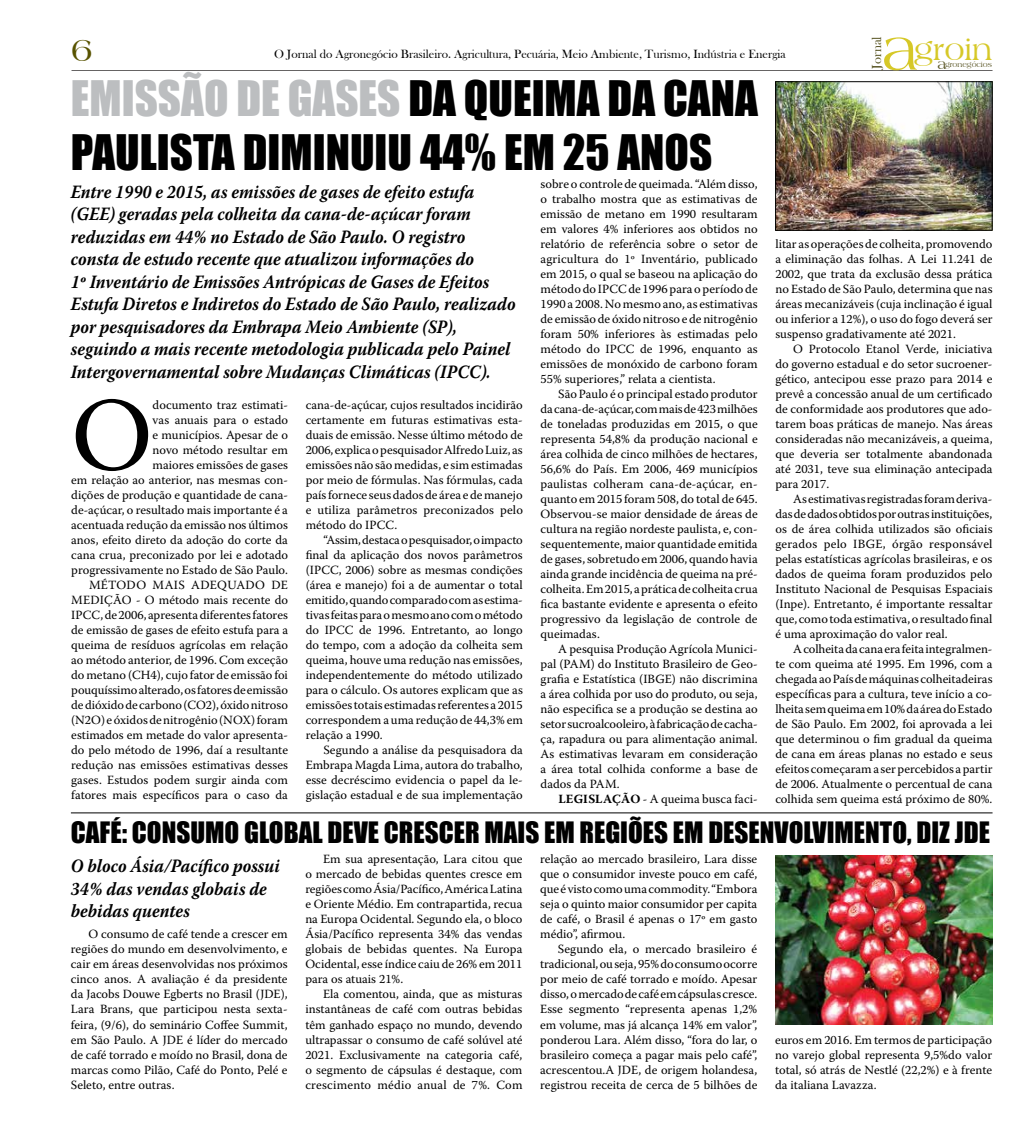
<style>
.page{position:relative;width:1028px;height:1124px;background:#fff}
.page>*{position:absolute;margin:0;border:0;box-sizing:border-box;transform-origin:0 0}
.t1{font:103.5px "Warnock Pro";color:#000}
.t2{font:44.88px/53.9px "Impact";color:#000}
.t3{font:33.75px "Americana BT";color:#585300}
.t4{font:31.25px "Americana BT";color:#d6c827}
.t5{font:27.12px "Impact";color:#000}
.t6{font:italic 700 18.75px/22.5px "Warnock Pro";color:#000;scale:.9 1}
.t7{font:13.5px "Bask Old Face";color:#585423}
.t8{font:12.5px/15px "Warnock Pro";color:#000;text-align:justify}
.t9{font:12.25px "Bask Old Face";color:#000}
.t10{font:7.62px "Americana BT";color:#585423}
.s1{color:#bcbec0}
.s2{font-size:60px}
.s3{font-size:14.62px}
.s4{font-weight:700}
</style>
<div class="page">
<hr style="left:71px;top:70px;width:921px;height:1px;background:#221f1f">
<img style="left:777px;top:83px;width:213px;height:145px">
<div style="left:775px;top:81px;width:217px;height:149px;border:1px solid #000"></div>
<hr style="left:71px;top:812px;width:921px;height:1px;background:#000">
<img style="left:775px;top:855px;width:217px;height:169px">
<h3 class="t3" style="left:71px;top:30px;width:23px">6</h3>
<p class="t9" style="left:274px;top:47px;width:513px">O Jornal do Agronegócio Brasileiro. Agricultura, Pecuária, Meio Ambiente, Turismo, Indústria e Energia</p>
<h2 class="t2" style="left:71px;top:70px;width:688px"><span class="s1">EM ISSÃO DE GASES</span> DA QUEIMA DA CANA<br>PAULISTA DIMINUIU 44% EM 25 ANOS</h2>
<p class="t7" style="left:869px;top:68px;width:34px;rotate:-90deg">Jornal</p>
<h3 class="t4" style="left:881px;top:32px;width:112px"><span class="s2">a</span>groin</h3>
<p class="t10" style="left:937px;top:60px;width:56px"><span class="s3">a</span>gronegócios</p>
<p class="t8" style="left:540px;top:176px;width:219px">sobre o controle de queimada. “Além disso, o trabalho mostra que as estimativas de emissão de metano em 1990 resultaram em valores 4% inferiores aos obtidos no relatório de referência sobre o setor de agricultura do 1º Inventário, publicado em 2015, o qual se baseou na aplicação do método do IPCC de 1996 para o período de 1990 a 2008. No mesmo ano, as estimativas de emissão de óxido nitroso e de nitrogênio foram 50% inferiores às estimadas pelo método do IPCC de 1996, enquanto as emissões de monóxido de carbono foram 55% superiores,” relata a cientista.</p>
<p class="t8" style="left:540px;top:386px;width:219px;text-indent:18px">São Paulo é o principal estado produtor da cana-de-açúcar, com mais de 423 milhões de toneladas produzidas em 2015, o que representa 54,8% da produção nacional e área colhida de cinco milhões de hectares, 56,6% do País. Em 2006, 469 municípios paulistas colheram cana-de-açúcar, en&shy;quanto em 2015 foram 508, do total de 645.<br>Observou-se maior densidade de áreas de cultura na região nordeste paulista, e, con&shy;sequentemente, maior quantidade emitida de gases, sobretudo em 2006, quando havia ainda grande incidência de queima na pré&shy;colheita. Em 2015, a prática de colheita crua fica bastante evidente e apresenta o efeito progressivo da legislação de controle de queimadas.</p>
<p class="t8" style="left:540px;top:641px;width:219px;text-indent:18px">A pesquisa Produção Agrícola Munici&shy;pal (PAM) do Instituto Brasileiro de Geo&shy;grafia e Estatística (IBGE) não discrimina a área colhida por uso do produto, ou seja, não especifica se a produção se destina ao setor sucroalcooleiro, à fabricação de cacha&shy;ça, rapadura ou para alimentação animal.<br>As estimativas levaram em consideração a área total colhida conforme a base de dados da PAM.</p>
<p class="t8" style="left:558px;top:791px;width:201px"><span class="s4">LEGISLAÇÃO</span> - A queima busca faci-</p>
<p class="t6" style="left:71px;top:180px;width:495px">Entre 1990 e 2015, as emissões de gases de efeito estufa (GEE) geradas pela colheita da cana-de-açúcar foram reduzidas em 44% no Estado de São Paulo. O registro consta de estudo recente que atualizou informações do<br>1º Inventário de Emissões Antrópicas de Gases de Efeitos Estufa Diretos e Indiretos do Estado de São Paulo, realizado por pesquisadores da Embrapa Meio Ambiente (SP), seguindo a mais recente metodologia publicada pelo Painel Intergovernamental sobre Mudanças Climáticas (IPCC).</p>
<p class="t8" style="left:775px;top:236px;width:219px">litar as operações de colheita, promovendo a eliminação das folhas. A Lei 11.241 de 2002, que trata da exclusão dessa prática no Estado de São Paulo, determina que nas áreas mecanizáveis (cuja inclinação é igual ou inferior a 12%), o uso do fogo deverá ser suspenso gradativamente até 2021.</p>
<p class="t8" style="left:775px;top:341px;width:219px;text-indent:18px">O Protocolo Etanol Verde, iniciativa do governo estadual e do setor sucroener&shy;gético, antecipou esse prazo para 2014 e prevê a concessão anual de um certificado de conformidade aos produtores que ado&shy;tarem boas práticas de manejo. Nas áreas consideradas não mecanizáveis, a queima, que deveria ser totalmente abandonada até 2031, teve sua eliminação antecipada para 2017.</p>
<p class="t8" style="left:775px;top:491px;width:219px;text-indent:18px">As estimativas registradas foram deriva&shy;das de dados obtidos por outras instituições, os de área colhida utilizados são oficiais gerados pelo IBGE, órgão responsável pelas estatísticas agrícolas brasileiras, e os dados de queima foram produzidos pelo Instituto Nacional de Pesquisas Espaciais (Inpe). Entretanto, é importante ressaltar que, como toda estimativa, o resultado final é uma aproximação do valor real.</p>
<p class="t8" style="left:775px;top:641px;width:219px;text-indent:18px">A colheita da cana era feita integralmen&shy;te com queima até 1995. Em 1996, com a chegada ao País de máquinas colheitadeiras específicas para a cultura, teve início a co&shy;lheita sem queima em 10% da área do Estado de São Paulo. Em 2002, foi aprovada a lei que determinou o fim gradual da queima de cana em áreas planas no estado e seus efeitos começaram a ser percebidos a partir de 2006. Atualmente o percentual de cana colhida sem queima está próximo de 80%.</p>
<h3 class="t5" style="left:71px;top:811px;width:896px">CAFÉ: CONSUMO GLOBAL DEVE CRESCER MAIS EM REGIÕES EM DESENVOLVIMENTO, DIZ JDE</h3>
<h1 class="t1" style="left:71px;top:372px;width:74px">O</h1>
<p class="t8" style="left:71px;top:397px;width:218px;text-align:right">documento traz estimati-<br>vas anuais para o estado<br>e municípios. Apesar de o<br>novo método resultar em<br>maiores emissões de gases<br>em relação ao anterior, nas mesmas con&shy;dições de produção e quantidade de cana&shy;de-açúcar, o resultado mais importante é a acentuada redução da emissão nos últimos anos, efeito direto da adoção do corte da cana crua, preconizado por lei e adotado progressivamente no Estado de São Paulo.<br>Método mais adequado de medição - O método mais recente do IPCC, de 2006, apresenta diferentes fatores de emissão de gases de efeito estufa para a queima de resíduos agrícolas em relação ao método anterior, de 1996. Com exceção do metano (CH4), cujo fator de emissão foi pouquíssimo alterado, os fatores de emissão de dióxido de carbono (CO2), óxido nitroso (N2O) e óxidos de nitrogênio (NOX) foram estimados em metade do valor apresenta&shy;do pelo método de 1996, daí a resultante redução nas emissões estimativas desses gases. Estudos podem surgir ainda com fatores mais específicos para o caso da</p>
<p class="t8" style="left:306px;top:397px;width:219px">cana-de-açúcar, cujos resultados incidirão certamente em futuras estimativas esta&shy;duais de emissão. Nesse último método de 2006, explica o pesquisador Alfredo Luiz, as emissões não são medidas, e sim estimadas por meio de fórmulas. Nas fórmulas, cada país fornece seus dados de área e de manejo e utiliza parâmetros preconizados pelo método do IPCC.</p>
<p class="t8" style="left:306px;top:532px;width:219px;text-indent:18px">“Assim, destaca o pesquisador, o impacto final da aplicação dos novos parâmetros (IPCC, 2006) sobre as mesmas condições (área e manejo) foi a de aumentar o total emitido, quando comparado com as estima&shy;tivas feitas para o mesmo ano com o método do IPCC de 1996. Entretanto, ao longo do tempo, com a adoção da colheita sem queima, houve uma redução nas emissões, independentemente do método utilizado para o cálculo. Os autores explicam que as emissões totais estimadas referentes a 2015 correspondem a uma redução de 44,3% em relação a 1990.</p>
<p class="t8" style="left:306px;top:742px;width:219px;text-indent:18px">Segundo a análise da pesquisadora da Embrapa Magda Lima, autora do trabalho, esse decréscimo evidencia o papel da le&shy;gislação estadual e de sua implementação</p>
<h3 class="t6" style="left:71px;top:854px;width:234px">O bloco Ásia/Pacífico possui<br>34% das vendas globais de bebidas quentes</h3>
<p class="t8" style="left:71px;top:926px;width:218px;text-indent:18px">O consumo de café tende a crescer em regiões do mundo em desenvolvimento, e cair em áreas desenvolvidas nos próximos cinco anos. A avaliação é da presidente da Jacobs Douwe Egberts no Brasil (JDE), Lara Brans, que participou nesta sexta&shy;feira, (9/6), do seminário Coffee Summit, em São Paulo. A JDE é líder do mercado de café torrado e moído no Brasil, dona de marcas como Pilão, Café do Ponto, Pelé e Seleto, entre outras.</p>
<p class="t8" style="left:305px;top:851px;width:219px;text-indent:18px">Em sua apresentação, Lara citou que o mercado de bebidas quentes cresce em regiões como Ásia/Pacífico, América Latina e Oriente Médio. Em contrapartida, recua na Europa Ocidental. Segundo ela, o bloco Ásia/Pacífico representa 34% das vendas globais de bebidas quentes. Na Europa Ocidental, esse índice caiu de 26% em 2011 para os atuais 21%.</p>
<p class="t8" style="left:305px;top:986px;width:219px;text-indent:18px">Ela comentou, ainda, que as misturas instantâneas de café com outras bebidas têm ganhado espaço no mundo, devendo ultrapassar o consumo de café solúvel até 2021. Exclusivamente na categoria café, o segmento de cápsulas é destaque, com crescimento médio anual de 7%. Com</p>
<p class="t8" style="left:540px;top:851px;width:219px">relação ao mercado brasileiro, Lara disse que o consumidor investe pouco em café, que é visto como uma commodity. “Embora seja o quinto maior consumidor per capita de café, o Brasil é apenas o 17º em gasto médio”, afirmou.</p>
<p class="t8" style="left:540px;top:941px;width:219px;text-indent:18px">Segundo ela, o mercado brasileiro é tradicional, ou seja, 95% do consumo ocorre por meio de café torrado e moído. Apesar disso, o mercado de café em cápsulas cresce.<br>Esse segmento “representa apenas 1,2% em volume, mas já alcança 14% em valor”, ponderou Lara. Além disso, “fora do lar, o brasileiro começa a pagar mais pelo café”, acrescentou.A JDE, de origem holandesa, registrou receita de cerca de 5 bilhões de</p>
<p class="t8" style="left:775px;top:1031px;width:219px">euros em 2016. Em termos de participação no varejo global representa 9,5%do valor total, só atrás de Nestlé (22,2%) e à frente da italiana Lavazza.</p>
</div>
